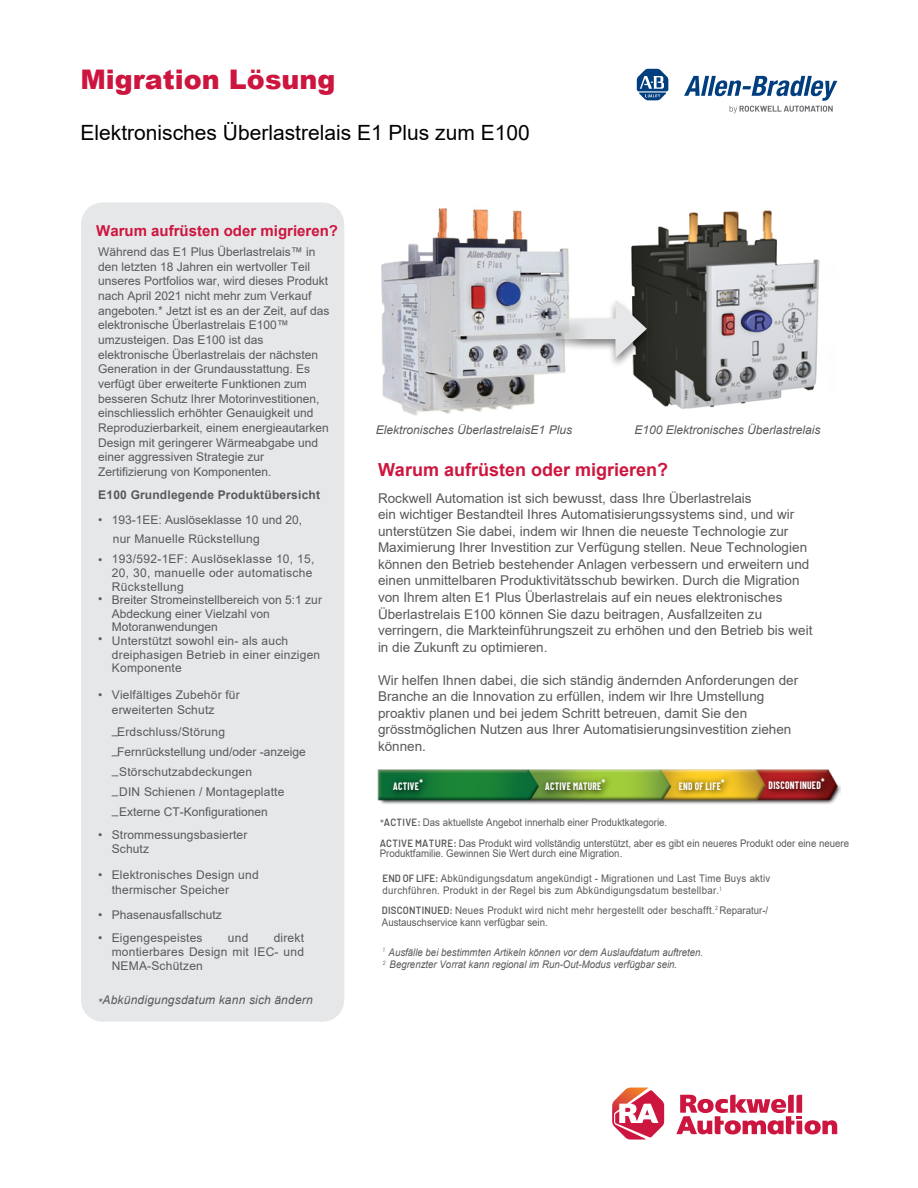
<style>
.page{position:relative;width:918px;height:1188px;background:#fff}
.page>*{position:absolute;margin:0;border:0;box-sizing:border-box;transform-origin:0 0}
.t1{font:900 27px "Arial";color:#cd163f}
.t2{font:21px "Arial";color:#000}
.t3{font:700 18px "Arial";color:#cd163f}
.t4{font:700 15px "Arial";color:#cd163f}
.t5{font:13.5px/16.5px "Arial";color:#58595b}
.t6{font:12px/14.7px "Arial";color:#58595b}
.t7{font:12px/20px "Arial";letter-spacing:.02em;color:#58595b}
.t8{font:12px/14.2px "Arial";letter-spacing:.015em;color:#58595b}
.t9{font:italic 12px "Arial";color:#58595b}
.t10{font:700 12px "Arial";letter-spacing:.015em;color:#58595b}
.t11{font:10.5px/20.5px "Arial";color:#58595b;scale:.92 1}
.t12{font:10.5px/12.1px "Arial";letter-spacing:.03em;color:#58595b;scale:.92 1}
.t13{font:italic 10.5px/12.8px "Arial";color:#58595b;scale:.92 1}
.t14{font:700 10.5px "Barlow Condensed";letter-spacing:.03em;color:#fff;scale:.9 1}
.s1{font-style:inherit}
.s2{font-family:"Barlow Condensed"}
.s3{font-family:"Barlow"}
.s4{font-family:"Barlow";font-weight:600}
</style>
<div class="page">
<img style="left:631px;top:210px;width:189px;height:199px">
<div style="left:81px;top:202px;width:263px;height:820px;background:#e6e7e8;border-radius:22px"></div>
<svg style="left:676px;top:1095px;width:161px;height:39px"></svg>
<svg style="left:612px;top:1088px;width:52px;height:52px"></svg>
<svg style="left:637px;top:69px;width:31px;height:31px"></svg>
<svg style="left:684px;top:76px;width:153px;height:37px"></svg>
<img style="left:377px;top:769px;width:464px;height:35px">
<div style="left:388px;top:774px;width:43px;height:24px;background:#000;opacity:.85"></div>
<div style="left:540px;top:774px;width:73px;height:24px;background:#000;opacity:.85"></div>
<div style="left:673px;top:774px;width:60px;height:24px;background:#000;opacity:.85"></div>
<div style="left:763px;top:773px;width:69px;height:24px;background:#000;opacity:.85"></div>
<img style="left:381px;top:208px;width:189px;height:208px">
<div style="left:536px;top:297px;width:117px;height:72px;background:#000;opacity:.5"></div>
<svg style="left:526px;top:319px;width:89px;height:20px;background:#d5d6d8"></svg>
<svg style="left:615px;top:300px;width:32px;height:58px;background:#a3a3a2"></svg>
<h1 class="t1" style="left:81px;top:59px;width:257px">Migration Lösung</h1>
<h2 class="t2" style="left:81px;top:118px;width:451px">Elektronisches Überlastrelais E1 Plus <span class="s1">zum</span> E100</h2>
<p class="t4" style="left:96px;top:220px;width:243px">Warum aufrüsten oder migrieren?</p>
<p class="t6" style="left:98px;top:244px;width:233px">Während das E1 Plus Überlastrelais™ in den letzten 18 Jahren ein wertvoller Teil unseres Portfolios war, wird dieses Produkt nach April 2021 nicht mehr zum Verkauf angeboten.* Jetzt ist es an der Zeit, auf das elektronische Überlastrelais E100™ umzusteigen. Das E100 ist das elektronische Überlastrelais der nächsten Generation in der Grundausstattung. Es verfügt über erweiterte Funktionen zum besseren Schutz Ihrer Motorinvestitionen, einschliesslich erhöhter Genauigkeit und Reproduzierbarkeit, einem energieautarken Design mit geringerer Wärmeabgabe und einer aggressiven Strategie zur Zertifizierung von Komponenten.</p>
<p class="t10" style="left:98px;top:486px;width:223px">E100 Grundlegende Produktübersicht</p>
<p class="t7" style="left:112px;top:510px;width:204px">193-1EE: Auslöseklasse 10 und 20, nur Manuelle Rückstellung<br>193/592-1EF: Auslöseklasse 10, 15,</p>
<p class="t6" style="left:112px;top:566px;width:212px;line-height:13.6px">20, 30, manuelle oder automatische<br>Rückstellung<br>Breiter Stromeinstellbereich von 5:1 zur<br>Abdeckung einer Vielzahl von<br>Motoranwendungen<br>Unterstützt sowohl ein- als auch dreiphasigen Betrieb in einer einzigen<br>Komponente</p>
<p class="t7" style="left:112px;top:688px;width:129px;line-height:14.7px">Vielfältiges Zubehör für erweiterten Schutz</p>
<p class="t7" style="left:112px;top:722px;width:196px">–Erdschluss/Störung –Fernrückstellung und/oder -anzeige –Störschutzabdeckungen<br>–DIN Schienen / Montageplatte –<span class="s1">Externe CT-Konfigurationen</span></p>
<p class="t8" style="left:112px;top:828px;width:137px;line-height:13.8px">Strommessungsbasierter<br>Schutz</p>
<p class="t8" style="left:112px;top:867px;width:148px;line-height:14.7px">Elektronisches Design und thermischer Speicher</p>
<p class="t8" style="left:112px;top:903px;width:112px;line-height:23.2px">Phasenausfallschutz<br>Eigengespeistes</p>
<p class="t8" style="left:112px;top:930px;width:194px;text-align:justify;text-indent:162px">direkt montierbares Design mit IEC- und NEMA-Schützen</p>
<p class="t9" style="left:98px;top:992px;width:216px"><span class="s2">*</span>Abkündigungsdatum kann sich ändern</p>
<p class="t8" style="left:228px;top:930px;width:22px">und</p>
<p class="t9" style="left:376px;top:422px;width:198px">Elektronisches <span class="s1">Überlastrelais</span>E1 Plus</p>
<p class="t9" style="left:634px;top:422px;width:188px">E100 Elektronisches Überlastrelais</p>
<h3 class="t3" style="left:378px;top:457px;width:292px">Warum aufrüsten oder migrieren?</h3>
<p class="t5" style="left:378px;top:490px;width:436px">Rockwell Automation ist sich bewusst, dass Ihre Überlastrelais<br>ein wichtiger Bestandteil Ihres Automatisierungssystems sind, und wir unterstützen Sie dabei, indem wir Ihnen die neueste Technologie zur Maximierung Ihrer Investition zur Verfügung stellen. Neue Technologien können den Betrieb bestehender Anlagen verbessern und erweitern und einen unmittelbaren Produktivitätsschub bewirken. Durch die Migration von Ihrem alten E1 Plus Überlastrelais auf ein neues elektronisches Überlastrelais E100 können Sie dazu beitragen, Ausfallzeiten zu verringern, die Markteinführungszeit zu erhöhen und den Betrieb bis weit in die Zukunft zu optimieren.</p>
<p class="t5" style="left:378px;top:672px;width:422px">Wir helfen Ihnen dabei, die sich ständig ändernden Anforderungen der Branche an die Innovation zu erfüllen, indem wir Ihre Umstellung proaktiv planen und bei jedem Schritt betreuen, damit Sie den grösstmöglichen Nutzen aus Ihrer Automatisierungsinvestition ziehen können.</p>
<p class="t14" style="left:393px;top:779px;width:34px">ACTIVE*</p>
<p class="t14" style="left:545px;top:779px;width:68px">ACTIVE MATURE*</p>
<p class="t14" style="left:679px;top:778px;width:53px">END OF LIFE*</p>
<p class="t14" style="left:769px;top:778px;width:64px">DISCONTINUED*</p>
<p class="t11" style="left:380px;top:812px;width:512px"><span class="s3">*</span><span class="s4">ACTIVE:</span> Das aktuellste Angebot innerhalb einer Produktkategorie.<br><span class="s4">ACTIVE MATURE:</span> Das Produkt wird vollständig unterstützt, aber es gibt ein neueres Produkt oder eine neuere</p>
<p class="t11" style="left:380px;top:843px;width:265px">Produktfamilie. Gewinnen Sie Wert durch eine Migration.</p>
<p class="t12" style="left:383px;top:872px;width:423px"><span class="s4">END OF LIFE:</span> Abkündigungsdatum angekündigt - Migrationen und Last Time Buys aktiv durchführen. Produkt in der Regel bis zum Abkündigungsdatum bestellbar.<sup>1</sup></p>
<p class="t11" style="left:382px;top:904px;width:421px;line-height:12.1px"><span class="s4">DISCONTINUED:</span> Neues Produkt wird nicht mehr hergestellt oder beschafft.<sup>2</sup> Reparatur-/<br>Austauschservice kann verfügbar sein.</p>
<p class="t13" style="left:383px;top:946px;width:350px"><sup>1</sup> Ausfälle bei bestimmten Artikeln können vor dem Auslaufdatum auftreten.<br><sup>2</sup> Begrenzter Vorrat kann regional im Run-Out-Modus verfügbar sein.</p>
</div>
